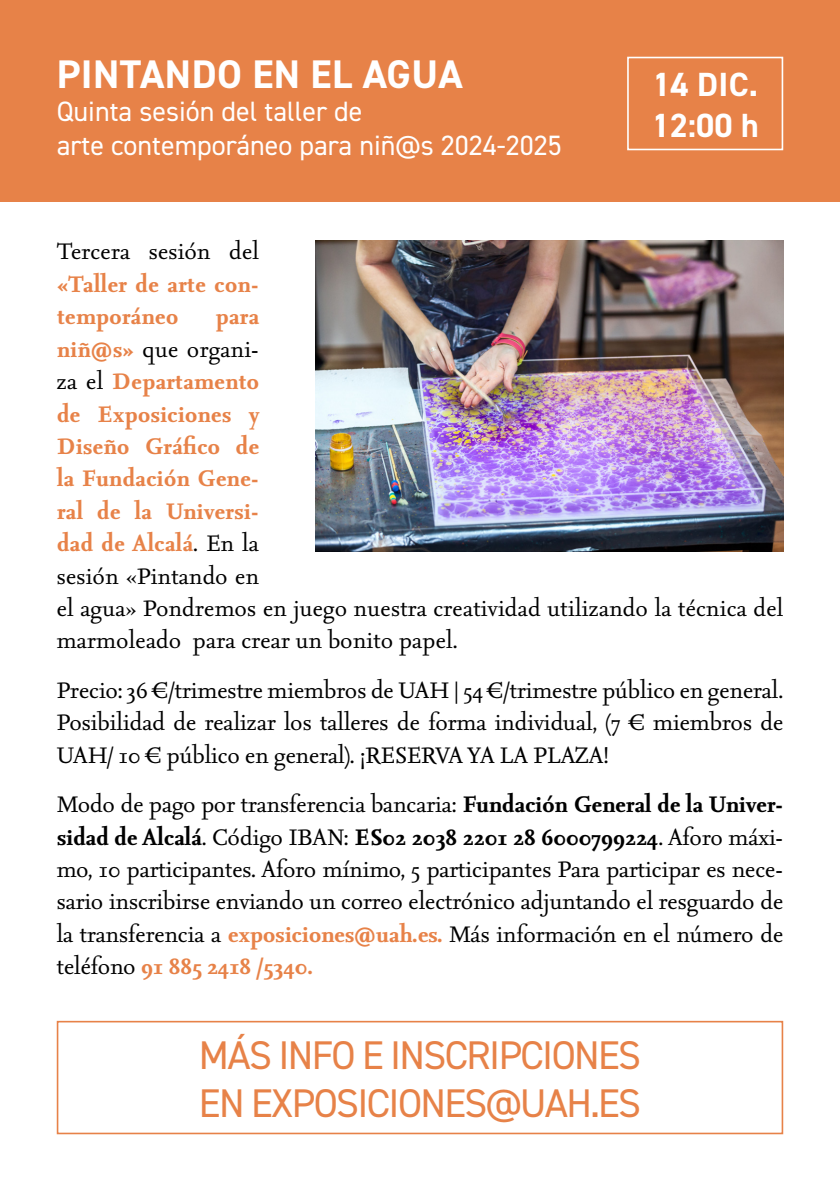
<style>
.page{position:relative;width:840px;height:1191px;background:#fff}
.page>*{position:absolute;margin:0;border:0;box-sizing:border-box;transform-origin:0 0}
.t1{font:40px/48.2px "DIN2014";letter-spacing:-.04em;color:#e78248}
.t2{font:700 40px "DIN2014";letter-spacing:.01em;color:#fff}
.t3{font:700 33.6px/40.4px "DIN2014";color:#fff}
.t4{font:28px/33.6px "DIN2014";color:#fff}
.t5{font:27px/32.4px "Seria Pro";letter-spacing:.01em;color:#000;text-align:justify}
.t6{font:700 27px/32.4px "Seria Pro";letter-spacing:.01em;color:#e78248}
.s1{font-weight:700;color:#e78248}
.s2{font-weight:700}
</style>
<div class="page">
<div style="left:0;top:0;width:839px;height:201px;background:#e78248"></div>
<div style="left:626px;top:57px;width:156px;height:93px;border:2px solid #fff"></div>
<img style="left:315px;top:240px;width:467px;height:311px">
<div style="left:57px;top:1020px;width:725px;height:114px;border:2px solid #e78248"></div>
<h1 class="t2" style="left:57px;top:47px;width:407px">PINTANDO EN EL AGUA</h1>
<p class="t4" style="left:57px;top:94px;width:506px">Quinta sesión del taller de<br>arte contemporáneo para niñ@s 2024-2025</p>
<p class="t3" style="left:651px;top:64px;width:108px">14 DIC.<br>12:00 h</p>
<p class="t5" style="left:57px;top:235px;width:203px">Tercera sesión del</p>
<p class="t6" style="left:57px;top:267px;width:203px">«Taller de arte con&shy;temporáneo</p>
<p class="t5" style="left:57px;top:299px;width:727px;text-align:left;text-indent:159px"><span class="s1">para<br>niñ@s»</span> que organi-<br>za el <span class="s1">Departamento<br>de Exposiciones y<br>Diseño Gráfico de<br>la Fundación Gene-<br>ral de la Universi-<br>dad de Alcalá</span>. En la<br>sesión «Pintando en<br>el agua» Pondremos en juego nuestra creatividad utilizando la técnica del marmoleado para crear un bonito papel.</p>
<p class="t5" style="left:57px;top:673px;width:727px">Precio: 36 €/trimestre miembros de UAH | 54 €/trimestre público en general.<br>Posibilidad de realizar los talleres de forma individual, (7 € miembros de UAH/ 10 € público en general). ¡RESERVA YA LA PLAZA!</p>
<p class="t5" style="left:57px;top:787px;width:727px">Modo de pago por transferencia bancaria: <span class="s2">Fundación General de la Univer&shy;sidad de Alcalá</span>. Código IBAN: <span class="s2">ES02 2038 2201 28 6000799224</span>. Aforo máxi&shy;mo, 10 participantes. Aforo mínimo, 5 participantes Para participar es nece&shy;sario inscribirse enviando un correo electrónico adjuntando el resguardo de la transferencia a <span class="s1">exposiciones@uah.es.</span> Más información en el número de teléfono <span class="s1">91 885 2418 /5340.</span></p>
<h1 class="t1" style="left:199px;top:1030px;width:443px">MÁS INFO E INSCRIPCIONES<br>EN EXPOSICIONES@UAH.ES</h1>
</div>
